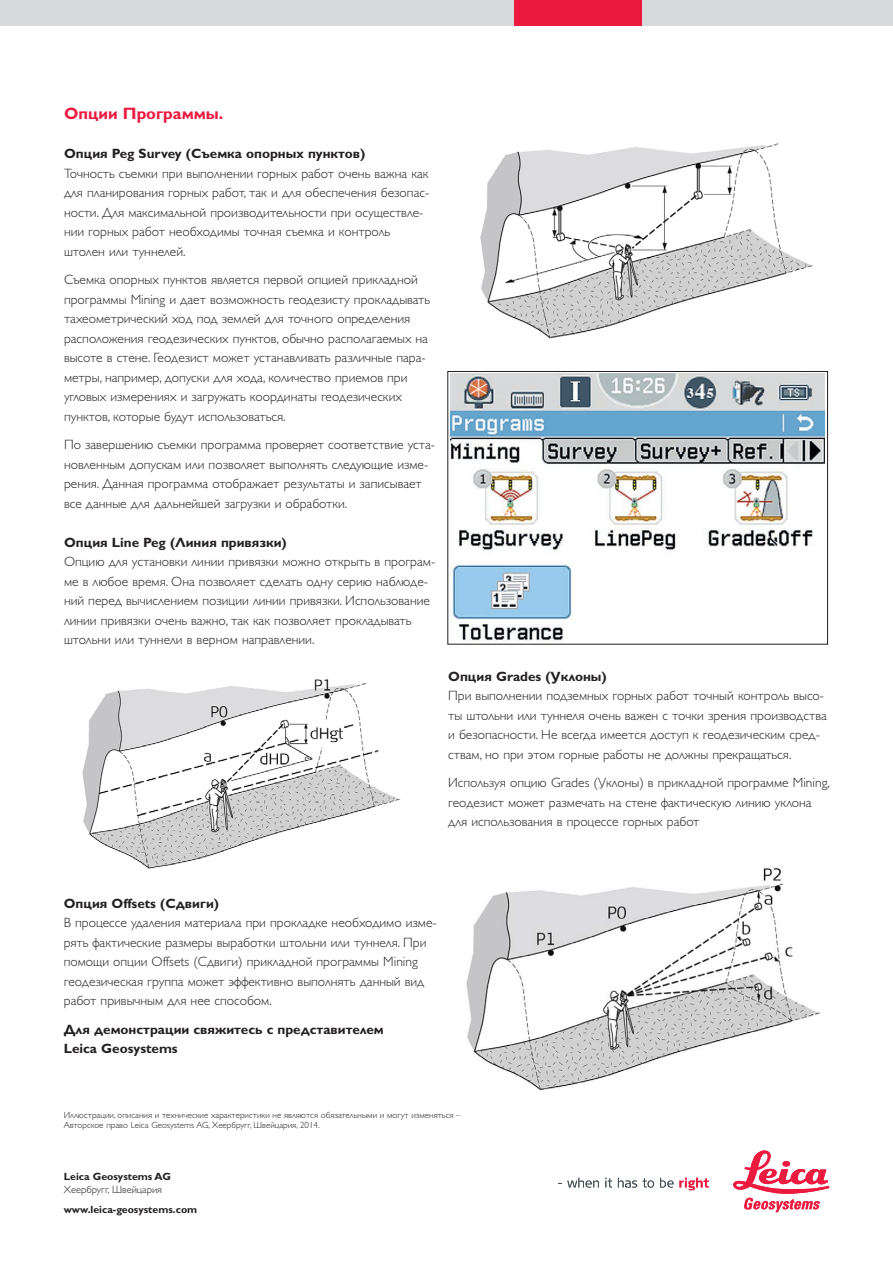
<style>
.page{position:relative;width:893px;height:1263px;background:#fff}
.page>*{position:absolute;margin:0;border:0;box-sizing:border-box;transform-origin:0 0}
.t1{font:700 16.5px "Gill Sans Cyr";color:#ed1a40}
.t2{font:300 13.5px/19.5px "Gill Sans Cyr";color:#231f20}
.t3{font:700 13.5px/19.5px "Gill Sans Cyr";color:#231f20}
.t4{font:700 10.5px "Gill Sans Cyr";color:#231f20}
.t5{font:300 10.5px "Gill Sans Cyr";color:#231f20}
.t6{font:300 9px/10.5px "Gill Sans Cyr";color:#231f20}
</style>
<div class="page">
<div style="left:0;top:0;width:893px;height:26px;background:#d8d9db"></div>
<div style="left:514px;top:0;width:127px;height:26px;background:#ed1a40"></div>
<img style="left:480px;top:143px;width:333px;height:196px">
<svg style="left:558px;top:1178px;width:41px;height:9px"></svg>
<svg style="left:605px;top:1178px;width:7px;height:9px"></svg>
<svg style="left:618px;top:1178px;width:36px;height:9px"></svg>
<svg style="left:660px;top:1178px;width:49px;height:12px"></svg>
<svg style="left:733px;top:1150px;width:96px;height:62px"></svg>
<img style="left:450px;top:373px;width:374px;height:269px">
<div style="left:447px;top:371px;width:381px;height:273px;border:1px solid #231f20"></div>
<img style="left:466px;top:867px;width:354px;height:223px">
<img style="left:82px;top:679px;width:319px;height:190px">
<p class="t1" style="left:64px;top:104px;width:161px">Опции Программы.</p>
<p class="t3" style="left:64px;top:144px;width:303px">Опция Peg Survey (Съемка опорных пунктов)</p>
<p class="t2" style="left:64px;top:163px;width:367px">Точность съемки при выполнении горных работ очень важна как для планирования горных работ, так и для обеспечения безопас&shy;ности. Для максимальной производительности при осуществле&shy;нии горных работ необходимы точная съемка и контроль штолен или туннелей.</p>
<p class="t2" style="left:64px;top:270px;width:368px">Съемка опорных пунктов является первой опцией прикладной программы Mining и дает возможность геодезисту прокладывать тахеометрический ход под землей для точного определения расположения геодезических пунктов, обычно располагаемых на высоте в стене. Геодезист может устанавливать различные пара&shy;метры, например, допуски для хода, количество приемов при угловых измерениях и загружать координаты геодезических пунктов, которые будут использоваться.</p>
<p class="t2" style="left:64px;top:435px;width:373px">По завершению съемки программа проверяет соответствие уста&shy;новленным допускам или позволяет выполнять следующие изме&shy;рения. Данная программа отображает результаты и записывает все данные для дальнейшей загрузки и обработки.</p>
<p class="t3" style="left:64px;top:532px;width:224px">Опция Line Peg (Линия привязки)</p>
<p class="t2" style="left:64px;top:552px;width:373px">Опцию для установки линии привязки можно открыть в програм&shy;ме в любое время. Она позволяет сделать одну серию наблюде&shy;ний перед вычислением позиции линии привязки. Использование линии привязки очень важно, так как позволяет прокладывать штольни или туннели в верном направлении.</p>
<p class="t3" style="left:448px;top:666px;width:160px">Опция Grades (Уклоны)</p>
<p class="t2" style="left:448px;top:686px;width:380px">При выполнении подземных горных работ точный контроль высо&shy;ты штольни или туннеля очень важен с точки зрения производства и безопасности. Не всегда имеется доступ к геодезическим сред&shy;ствам, но при этом горные работы не должны прекращаться.</p>
<p class="t2" style="left:448px;top:773px;width:383px">Используя опцию Grades (Уклоны) в прикладной программе Mining, геодезист может размечать на стене фактическую линию уклона для использования в процессе горных работ</p>
<p class="t3" style="left:64px;top:893px;width:157px">Опция Offsets (Сдвиги)</p>
<p class="t2" style="left:64px;top:913px;width:374px">В процессе удаления материала при прокладке необходимо изме&shy;рять фактические размеры выработки штольни или туннеля. При помощи опции Offsets (Сдвиги) прикладной программы Mining геодезическая группа может эффективно выполнять данный вид работ привычным для нее способом.</p>
<p class="t3" style="left:64px;top:1019px;width:321px">Для демонстрации свяжитесь с представителем<br>Leica Geosystems</p>
<p class="t6" style="left:64px;top:1109px;width:398px">Иллюстрации, описания и технические характеристики не являются обязательными и могут изменяться –<br>Авторское право Leica Geosystems AG, Хеербругг, Швейцария, 2014.</p>
<p class="t4" style="left:64px;top:1170px;width:109px">Leica Geosystems AG</p>
<p class="t5" style="left:64px;top:1183px;width:100px">Хеербругг, Швейцария</p>
<p class="t4" style="left:64px;top:1203px;width:135px">www.leica-geosystems.com</p>
</div>
